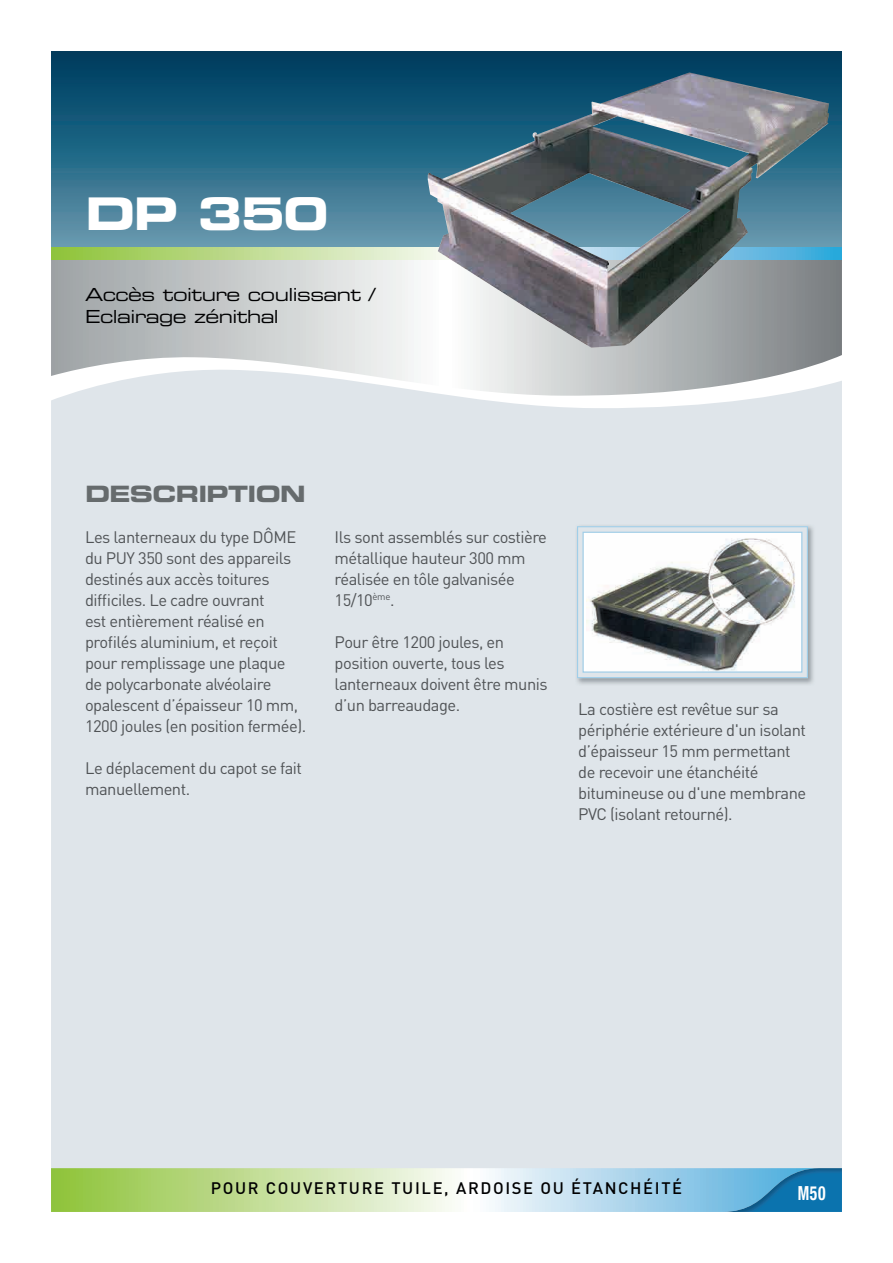
<style>
.page{position:relative;width:893px;height:1263px;background:#fff}
.page>*{position:absolute;margin:0;border:0;box-sizing:border-box;transform-origin:0 0}
.t1{font:45px "Eurostile Bold Extended Two";color:#fff}
.t2{font:22.5px "Eurostile Bold Extended Two";letter-spacing:-.03em;color:#666b6d}
.t3{font:700 condensed 19.5px "Helvetica Neue LT";color:#fff;scale:.8 1}
.t4{font:18px/21.6px "Eurostile Extended Two";letter-spacing:-.03em;color:#000001}
.t5{font:16.5px/21px "DIN";letter-spacing:-.03em;color:#505356}
.t6{font:500 16.5px "DIN";letter-spacing:.1em;color:#000001}
</style>
<div class="page">
<div style="left:51px;top:51px;width:791px;height:209px;background:linear-gradient(to bottom,#00385c,#689eb3)"></div>
<div style="left:51px;top:396px;width:791px;height:772px;background:#dfe5ea"></div>
<svg style="left:51px;top:260px;width:791px;height:136px"></svg>
<svg style="left:51px;top:247px;width:791px;height:13px;background:#b9d991"></svg>
<svg style="left:51px;top:1168px;width:671px;height:44px;background:#c1deba"></svg>
<img style="left:722px;top:1168px;width:120px;height:44px">
<img style="left:428px;top:72px;width:401px;height:276px">
<img style="left:575px;top:525px;width:240px;height:161px">
<svg style="left:577px;top:526px;width:231px;height:152px"></svg>
<h1 class="t1" style="left:85px;top:182px;width:245px">DP 350</h1>
<p class="t4" style="left:85px;top:284px;width:292px">Accès toiture coulissant /<br>Eclairage zénithal</p>
<h2 class="t2" style="left:85px;top:478px;width:222px">DESCRIPTION</h2>
<p class="t5" style="left:85px;top:526px;width:223px">Les lanterneaux du type DÔME du PUY 350 sont des appareils destinés aux accès toitures difficiles. Le cadre ouvrant<br>est entièrement réalisé en profilés aluminium, et reçoit pour remplissage une plaque de polycarbonate alvéolaire opalescent d’épaisseur 10 mm,<br>1200 joules (en position fermée).</p>
<p class="t5" style="left:85px;top:757px;width:218px">Le déplacement du capot se fait manuellement.</p>
<p class="t5" style="left:335px;top:526px;width:214px">Ils sont assemblés sur costière métallique hauteur 300 mm réalisée en tôle galvanisée<br>15/10<sup>ème</sup>.</p>
<p class="t5" style="left:335px;top:631px;width:215px">Pour être 1200 joules, en position ouverte, tous les lanterneaux doivent être munis d’un barreaudage.</p>
<p class="t5" style="left:578px;top:698px;width:230px">La costière est revêtue sur sa périphérie extérieure d'un isolant d’épaisseur 15 mm permettant de recevoir une étanchéité bitumineuse ou d'une membrane<br>PVC (isolant retourné).</p>
<p class="t6" style="left:211px;top:1177px;width:473px">POUR COUVERTURE TUILE, ARDOISE OU ÉTANCHÉITÉ</p>
<p class="t3" style="left:798px;top:1181px;width:36px">M50</p>
</div>
